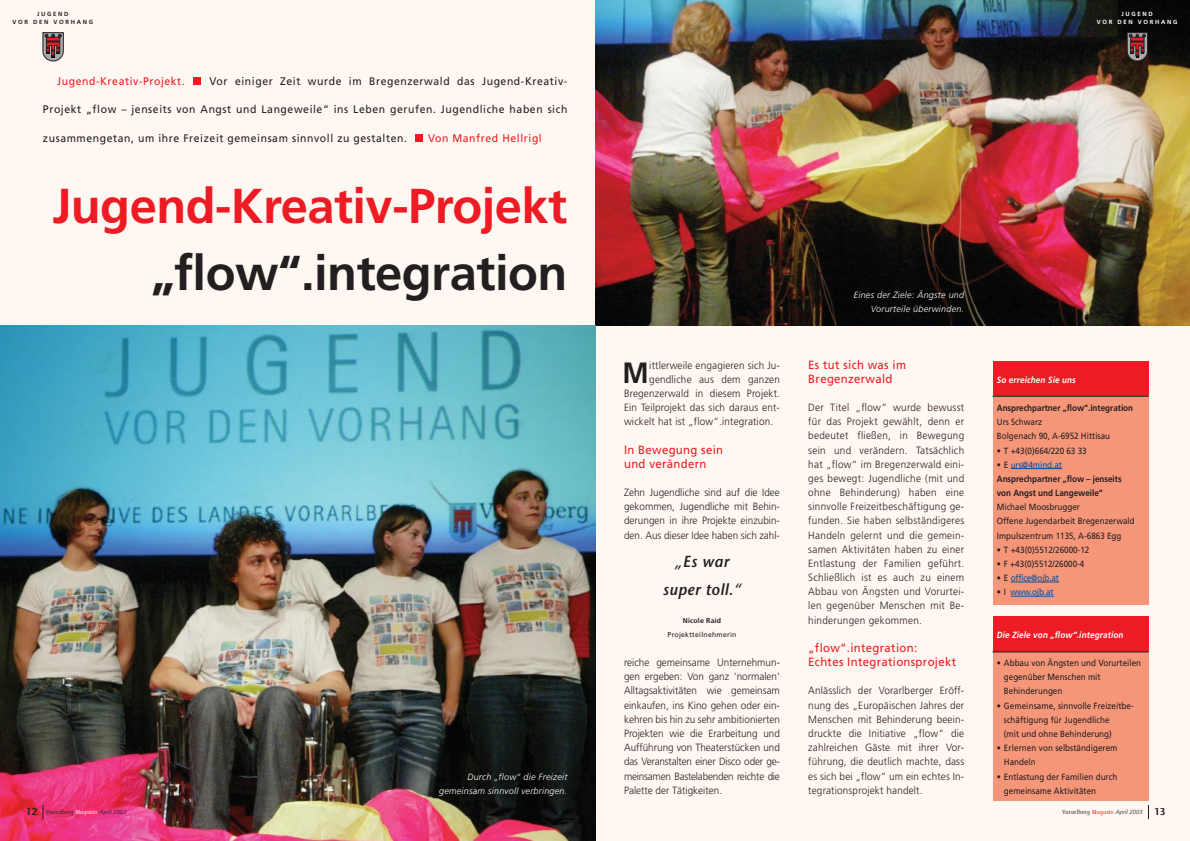
<style>
.page{position:relative;width:1190px;height:841px;background:#fff8f2}
.page>*{position:absolute;margin:0;border:0;box-sizing:border-box;transform-origin:0 0}
.t1{font:700 49px "Frutiger";letter-spacing:-.01em;color:#ed1c24}
.t2{font:700 49px "Frutiger";letter-spacing:-.01em;color:#231f20}
.t3{font:700 29.3px "Frutiger";color:#231f20;scale:.95 1}
.t4{font:italic 600 16px/28.3px "Stone Sans";letter-spacing:.03em;color:#231f20;text-align:center;scale:.95 1}
.t5{font:12px/14.2px "Frutiger";letter-spacing:.03em;color:#ed1c24;scale:.95 1}
.t6{font:11px "Frutiger";letter-spacing:.055em;color:#231f20;scale:.95 1}
.t7{font:11px "Frutiger";letter-spacing:.055em;color:#ed1c24;scale:.95 1}
.t8{font:300 10.5px/14.2px "Frutiger";letter-spacing:.015em;color:#231f20;text-align:justify;scale:.95 1}
.t9{font:9px/14.2px "Frutiger";color:#231f20;scale:.9 1}
.t10{font:700 9px/14.2px "Frutiger";color:#231f20;scale:.9 1}
.t11{font:italic 300 9px/14.2px "Frutiger";letter-spacing:.03em;color:#fff;text-align:right}
.t12{font:italic 700 9px "Frutiger";letter-spacing:.015em;color:#fff;scale:.9 1}
.t13{font:9px "Frutiger";letter-spacing:-.015em;color:#034ea2;scale:.9 1}
.t14{font:7px "Frutiger";letter-spacing:.03em;color:#231f20}
.t15{font:700 7px "Frutiger";letter-spacing:.03em;color:#231f20}
.t16{font:300 6px "Vorarlberger";letter-spacing:.03em;color:#231f20;scale:.9 1}
.t17{font:700 6px/7.2px "Frutiger";letter-spacing:.28em;color:#231f20;text-align:center}
.t18{font:700 6px/7.2px "Frutiger";letter-spacing:.28em;color:#fff;text-align:center}
.s1{font-family:"Stone Sans";font-weight:600;font-size:10px}
.s2{color:#fff}
.s3{font-family:"Frutiger";font-style:italic}
.s4{font-weight:400}
.s5{font-weight:400;color:#034ea2}
.s6{color:#231f20}
.s7{color:#ed1c24}
</style>
<div class="page">
<img style="left:596px;top:0;width:594px;height:326px">
<div style="left:415px;top:134px;width:8px;height:8px;background:#ed1c24"></div>
<div style="left:193px;top:77px;width:8px;height:8px;background:#ed1c24"></div>
<div style="left:993px;top:361px;width:155px;height:35px;background:#ed1c24"></div>
<div style="left:993px;top:396px;width:155px;height:208px;background:#f69679"></div>
<hr style="left:993px;top:396px;width:155px;height:1px;background:#231f20">
<hr style="left:1011px;top:468px;width:51px;height:1px;background:#034ea2">
<hr style="left:1018px;top:582px;width:41px;height:1px;background:#034ea2">
<svg style="left:1011px;top:596px;width:43px;height:1px"></svg>
<div style="left:993px;top:617px;width:155px;height:35px;background:#ed1c24"></div>
<div style="left:993px;top:652px;width:155px;height:149px;background:#f69679"></div>
<hr style="left:993px;top:652px;width:155px;height:1px;background:#231f20">
<img style="left:0;top:326px;width:596px;height:515px">
<svg style="left:43px;top:32px;width:21px;height:29px"></svg>
<svg style="left:1148px;top:805px;width:1px;height:14px"></svg>
<svg style="left:1127px;top:32px;width:21px;height:29px"></svg>
<svg style="left:43px;top:805px;width:1px;height:14px"></svg>
<p class="t17" style="left:13px;top:11px;width:82px">JUGEND<br>VOR DEN VORHANG</p>
<p class="t7" style="left:57px;top:77px;width:136px">Jugend-Kreativ-Projekt.</p>
<p class="t6" style="left:210px;top:77px;width:378px">Vor einiger Zeit wurde im Bregenzerwald das Jugend-Kreativ-</p>
<p class="t6" style="left:43px;top:105px;width:554px">Projekt „flow – jenseits von Angst und Langeweile“ ins Leben gerufen. Jugendliche haben sich</p>
<p class="t6" style="left:43px;top:133px;width:385px">zusammengetan, um ihre Freizeit gemeinsam sinnvoll zu gestalten.</p>
<p class="t7" style="left:428px;top:133px;width:121px">Von Manfred Hellrigl</p>
<h1 class="t1" style="left:52px;top:186px;width:516px">Jugend-Kreativ-Projekt</h1>
<h1 class="t2" style="left:151px;top:253px;width:418px">„flow“.integration</h1>
<p class="t16" style="left:26px;top:810px;width:113px"><span class="s1">12</span> Vorarlberg <span class="s2">Magazin</span> <span class="s3">April 2003</span></p>
<p class="t11" style="left:439px;top:770px;width:130px">Durch „flow“ die Freizeit gemeinsam sinnvoll verbringen.</p>
<p class="t18" style="left:1097px;top:11px;width:82px">JUGEND<br>VOR DEN VORHANG</p>
<h2 class="t3" style="left:623px;top:361px;width:29px">M</h2>
<p class="t8" style="left:649px;top:359px;width:139px">ittlerweile engagieren sich Ju-</p>
<p class="t8" style="left:649px;top:373px;width:139px">gendliche aus dem ganzen</p>
<p class="t8" style="left:624px;top:387px;width:166px">Bregenzerwald in diesem Projekt.</p>
<p class="t8" style="left:624px;top:401px;width:166px">Ein Teilprojekt das sich daraus ent-</p>
<p class="t8" style="left:624px;top:415px;width:159px">wickelt hat ist „flow“.integration.</p>
<p class="t5" style="left:624px;top:443px;width:106px">In Bewegung sein und verändern</p>
<p class="t8" style="left:624px;top:486px;width:166px">Zehn Jugendliche sind auf die Idee gekommen, Jugendliche mit Behin&shy;derungen in ihre Projekte einzubin&shy;den. Aus dieser Idee haben sich zahl-</p>
<h3 class="t4" style="left:663px;top:549px;width:84px">„Es war super toll.“</h3>
<p class="t15" style="left:683px;top:618px;width:40px">Nicole Raid</p>
<p class="t14" style="left:668px;top:632px;width:70px">Projektteilnehmerin</p>
<p class="t8" style="left:624px;top:656px;width:166px">reiche gemeinsame Unternehmun&shy;gen ergeben: Von ganz 'normalen' Alltagsaktivitäten wie gemeinsam einkaufen, ins Kino gehen oder ein&shy;kehren bis hin zu sehr ambitionierten Projekten wie die Erarbeitung und Aufführung von Theaterstücken und das Veranstalten einer Disco oder ge&shy;meinsamen Bastelabenden reichte die Palette der Tätigkeiten.</p>
<p class="t11" style="left:854px;top:288px;width:112px">Eines der Ziele: Ängste und<br>Vorurteile überwinden.</p>
<p class="t5" style="left:808px;top:358px;width:104px">Es tut sich was im<br>Bregenzerwald</p>
<p class="t8" style="left:808px;top:401px;width:166px">Der Titel „flow“ wurde bewusst für das Projekt gewählt, denn er bedeutet fließen, in Bewegung sein und verändern. Tatsächlich hat „flow“ im Bregenzerwald eini&shy;ges bewegt: Jugendliche (mit und ohne Behinderung) haben eine sinnvolle Freizeitbeschäftigung ge&shy;funden. Sie haben selbständigeres Handeln gelernt und die gemein&shy;samen Aktivitäten haben zu einer Entlastung der Familien geführt.<br>Schließlich ist es auch zu einem Abbau von Ängsten und Vorurtei&shy;len gegenüber Menschen mit Be&shy;hinderungen gekommen.</p>
<p class="t5" style="left:808px;top:642px;width:157px">„flow“.integration:<br>Echtes Integrationsprojekt</p>
<p class="t8" style="left:808px;top:685px;width:166px">Anlässlich der Vorarlberger Eröff&shy;nung des „Europäischen Jahres der Menschen mit Behinderung beein&shy;druckte die Initiative „flow“ die zahlreichen Gäste mit ihrer Vor&shy;führung, die deutlich machte, dass es sich bei „flow“ um ein echtes In&shy;tegrationsprojekt handelt.</p>
<p class="t12" style="left:997px;top:376px;width:89px">So erreichen Sie uns</p>
<p class="t10" style="left:997px;top:401px;width:153px">Ansprechpartner „flow“.integration</p>
<p class="t9" style="left:997px;top:416px;width:128px">Urs Schwarz<br>Bolgenach 90, A-6952 Hittisau</p>
<p class="t9" style="left:997px;top:444px;width:101px">• T +43(0)664/220 63 33</p>
<p class="t10" style="left:997px;top:458px;width:140px"><span class="s4">• E</span> <span class="s5">urs@4mind.at<br></span>Ansprechpartner „flow – jenseits von Angst und Langeweile“</p>
<p class="t9" style="left:997px;top:501px;width:155px">Michael Moosbrugger<br>Offene Jugendarbeit Bregenzerwald<br>Impulszentrum 1135, A-6863 Egg</p>
<p class="t9" style="left:997px;top:543px;width:104px">• T +43(0)5512/26000-12</p>
<p class="t9" style="left:997px;top:557px;width:99px">• F +43(0)5512/26000-4</p>
<p class="t13" style="left:997px;top:574px;width:71px"><span class="s6">• E</span> office@ojb.at</p>
<p class="t13" style="left:997px;top:589px;width:65px"><span class="s6">• I</span> www.ojb.at</p>
<p class="t12" style="left:997px;top:631px;width:142px">Die Ziele von „flow“.integration</p>
<p class="t9" style="left:1004px;top:657px;width:154px;text-indent:-7px">• Abbau von Ängsten und Vorurteilen gegenüber Menschen mit<br>Behinderungen</p>
<p class="t9" style="left:1004px;top:699px;width:146px;text-indent:-7px">• Gemeinsame, sinnvolle Freizeitbe&shy;schäftigung für Jugendliche<br>(mit und ohne Behinderung)</p>
<p class="t9" style="left:1004px;top:742px;width:128px;text-indent:-7px">• Erlernen von selbständigerem<br>Handeln</p>
<p class="t9" style="left:1004px;top:770px;width:128px;text-indent:-7px">• Entlastung der Familien durch gemeinsame Aktivitäten</p>
<p class="t16" style="left:1062px;top:810px;width:116px">Vorarlberg <span class="s7">Magazin</span> <span class="s3">April 2003</span> <span class="s1">13</span></p>
</div>
